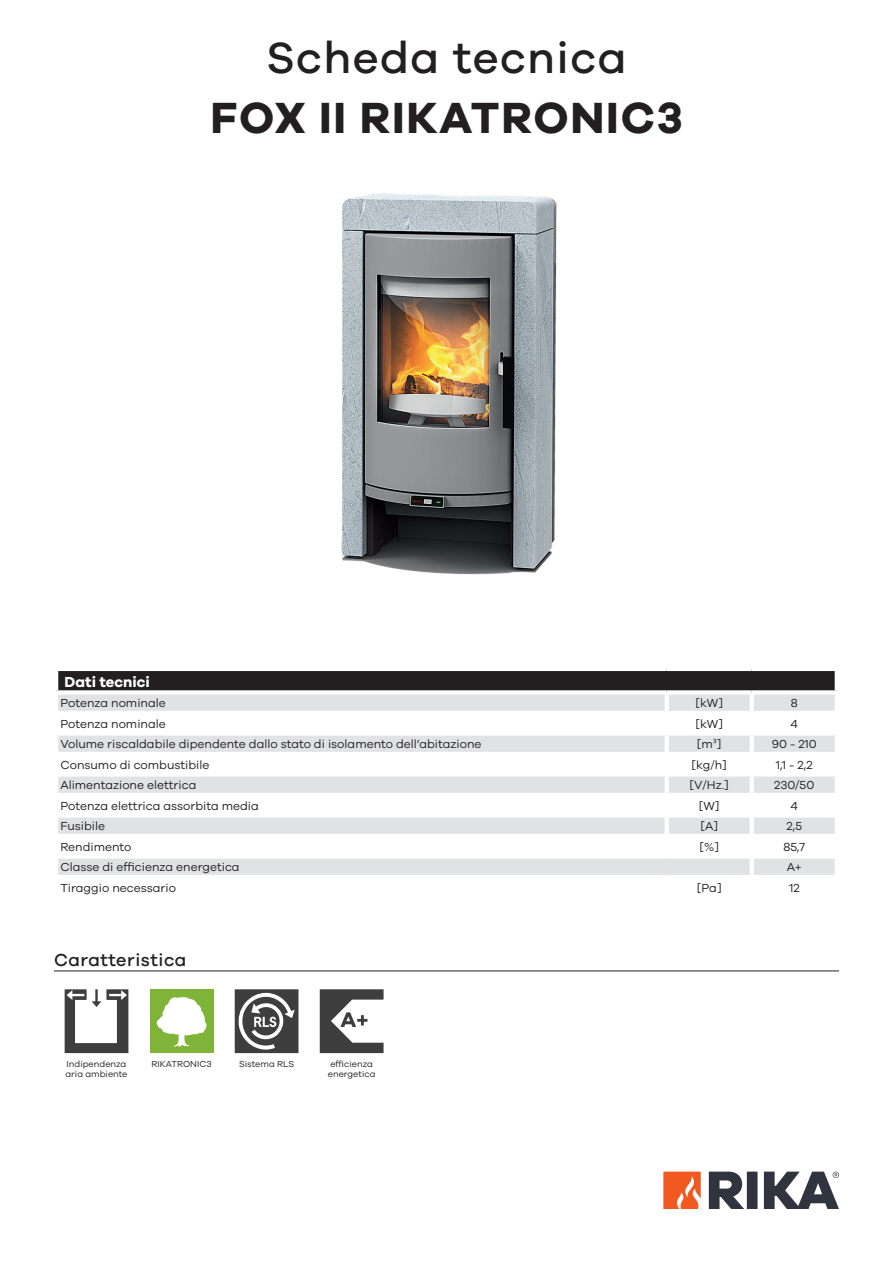
<style>
.page{position:relative;width:893px;height:1263px;background:#fff}
.page>*{position:absolute;margin:0;border:0;box-sizing:border-box;transform-origin:0 0}
.CH_-_CoverHeader{font:700 45px "Galano Grotesque";letter-spacing:.04em;color:#231f20}
.Datenblatt_Schriftzu{font:500 45px "Galano Grotesque";letter-spacing:.03em;color:#231f20}
.H2_-_SubHeader_Fixed{font:500 18px "Galano Grotesque";letter-spacing:.03em;color:#231f20}
.Standard_Header_left{font:700 15px "Galano Grotesque";color:#fff}
.Standard_BodyText{font:12px "Galano Grotesque";color:#231f20}
.Standard_BodyText-2{font:9px/10.8px "Galano Grotesque";color:#231f20}
.s1{font-family:"Minion Pro"}
</style>
<div class="page">
<svg style="left:663px;top:1171px;width:38px;height:38px"></svg>
<svg style="left:709px;top:1171px;width:130px;height:38px"></svg>
<hr style="left:54px;top:970px;width:785px;height:1px;background:#231f20">
<svg style="left:65px;top:989px;width:63px;height:64px"></svg>
<div style="left:150px;top:989px;width:63px;height:64px;background:#7fb438"></div>
<svg style="left:157px;top:997px;width:49px;height:50px"></svg>
<svg style="left:235px;top:989px;width:63px;height:64px"></svg>
<svg style="left:320px;top:989px;width:64px;height:64px"></svg>
<div style="left:56px;top:669px;width:781px;height:23px;background:#231f20"></div>
<div style="left:58px;top:694px;width:777px;height:17px;background:#e1e2e4"></div>
<svg style="left:58px;top:735px;width:777px;height:140px;fill:#e1e2e4"></svg>
<hr style="left:54px;top:667px;width:613px;height:4px;background:#fff">
<hr style="left:54px;top:671px;width:4px;height:19px;background:#fff">
<hr style="left:667px;top:667px;width:85px;height:4px;background:#fff">
<hr style="left:752px;top:667px;width:87px;height:4px;background:#fff">
<hr style="left:835px;top:671px;width:4px;height:19px;background:#fff">
<svg style="left:56px;top:690px;width:611px;height:3px;fill:#fff"></svg>
<svg style="left:667px;top:690px;width:85px;height:3px"></svg>
<hr style="left:665px;top:694px;width:4px;height:17px;background:#fff">
<svg style="left:752px;top:690px;width:85px;height:2px"></svg>
<hr style="left:750px;top:694px;width:4px;height:17px;background:#fff">
<hr style="left:665px;top:735px;width:4px;height:17px;background:#fff">
<hr style="left:750px;top:735px;width:4px;height:17px;background:#fff">
<hr style="left:54px;top:752px;width:613px;height:4px;background:#fff">
<hr style="left:667px;top:752px;width:85px;height:4px;background:#fff">
<hr style="left:665px;top:756px;width:4px;height:16px;background:#fff">
<hr style="left:752px;top:752px;width:87px;height:4px;background:#fff">
<hr style="left:750px;top:756px;width:4px;height:16px;background:#fff">
<hr style="left:54px;top:772px;width:613px;height:4px;background:#fff">
<hr style="left:667px;top:772px;width:85px;height:4px;background:#fff">
<hr style="left:665px;top:776px;width:4px;height:17px;background:#fff">
<hr style="left:752px;top:772px;width:87px;height:4px;background:#fff">
<hr style="left:750px;top:776px;width:4px;height:17px;background:#fff">
<hr style="left:54px;top:793px;width:613px;height:4px;background:#fff">
<hr style="left:667px;top:793px;width:85px;height:4px;background:#fff">
<hr style="left:665px;top:797px;width:4px;height:16px;background:#fff">
<hr style="left:752px;top:793px;width:87px;height:4px;background:#fff">
<hr style="left:750px;top:797px;width:4px;height:16px;background:#fff">
<hr style="left:54px;top:813px;width:613px;height:4px;background:#fff">
<hr style="left:667px;top:813px;width:85px;height:4px;background:#fff">
<hr style="left:665px;top:817px;width:4px;height:17px;background:#fff">
<hr style="left:752px;top:813px;width:87px;height:4px;background:#fff">
<hr style="left:750px;top:817px;width:4px;height:17px;background:#fff">
<hr style="left:54px;top:834px;width:613px;height:4px;background:#fff">
<hr style="left:667px;top:834px;width:85px;height:4px;background:#fff">
<hr style="left:665px;top:838px;width:4px;height:16px;background:#fff">
<hr style="left:752px;top:834px;width:87px;height:4px;background:#fff">
<hr style="left:750px;top:838px;width:4px;height:16px;background:#fff">
<hr style="left:54px;top:854px;width:613px;height:4px;background:#fff">
<hr style="left:667px;top:854px;width:85px;height:4px;background:#fff">
<hr style="left:752px;top:854px;width:87px;height:4px;background:#fff">
<hr style="left:750px;top:858px;width:4px;height:17px;background:#fff">
<img style="left:341px;top:193px;width:216px;height:382px">
<p class="Datenblatt_Schriftzu" style="left:266px;top:30px;width:362px">Scheda tecnica</p>
<p class="CH_-_CoverHeader" style="left:211px;top:90px;width:474px">FOX II RIKATRONIC3</p>
<p class="Standard_Header_left" style="left:65px;top:672px;width:87px">Dati tecnici</p>
<p class="Standard_BodyText" style="left:60px;top:696px;width:107px">Potenza nominale</p>
<p class="Standard_BodyText" style="left:695px;top:696px;width:29px">[kW]</p>
<p class="Standard_BodyText" style="left:791px;top:696px;width:8px">8</p>
<p class="Standard_BodyText" style="left:60px;top:716px;width:107px">Potenza nominale</p>
<p class="Standard_BodyText" style="left:695px;top:716px;width:29px">[kW]</p>
<p class="Standard_BodyText" style="left:791px;top:716px;width:9px">4</p>
<p class="Standard_BodyText" style="left:60px;top:737px;width:423px">Volume riscaldabile dipendente dallo stato di isolamento dell’abitazione</p>
<p class="Standard_BodyText" style="left:697px;top:737px;width:26px">[m<span class="s1">³</span>]</p>
<p class="Standard_BodyText" style="left:772px;top:737px;width:47px">90 - 210</p>
<p class="Standard_BodyText" style="left:60px;top:757px;width:151px">Consumo di combustibile</p>
<p class="Standard_BodyText" style="left:691px;top:757px;width:37px">[kg/h]</p>
<p class="Standard_BodyText" style="left:776px;top:757px;width:38px">1,1 - 2,2</p>
<p class="Standard_BodyText" style="left:60px;top:778px;width:138px">Alimentazione elettrica</p>
<p class="Standard_BodyText" style="left:689px;top:778px;width:41px">[V/Hz.]</p>
<p class="Standard_BodyText" style="left:774px;top:778px;width:42px">230/50</p>
<p class="Standard_BodyText" style="left:60px;top:798px;width:200px">Potenza elettrica assorbita media</p>
<p class="Standard_BodyText" style="left:699px;top:798px;width:22px">[W]</p>
<p class="Standard_BodyText" style="left:791px;top:798px;width:9px">4</p>
<p class="Standard_BodyText" style="left:60px;top:819px;width:46px">Fusibile</p>
<p class="Standard_BodyText" style="left:700px;top:819px;width:19px">[A]</p>
<p class="Standard_BodyText" style="left:786px;top:819px;width:17px">2,5</p>
<p class="Standard_BodyText" style="left:60px;top:839px;width:73px">Rendimento</p>
<p class="Standard_BodyText" style="left:699px;top:839px;width:21px">[%]</p>
<p class="Standard_BodyText" style="left:783px;top:839px;width:23px">85,7</p>
<p class="Standard_BodyText" style="left:60px;top:860px;width:181px">Classe di efficienza energetica</p>
<p class="Standard_BodyText" style="left:787px;top:860px;width:17px">A+</p>
<p class="Standard_BodyText" style="left:60px;top:880px;width:117px">Tiraggio necessario</p>
<p class="Standard_BodyText" style="left:697px;top:880px;width:26px">[Pa]</p>
<p class="Standard_BodyText" style="left:789px;top:880px;width:12px">12</p>
<p class="H2_-_SubHeader_Fixed" style="left:54px;top:949px;width:134px">Caratteristica</p>
<p class="Standard_BodyText-2" style="left:65px;top:1058px;width:64px">Indipendenza aria ambiente</p>
<p class="Standard_BodyText-2" style="left:151px;top:1058px;width:62px">RIKATRONIC3</p>
<p class="Standard_BodyText-2" style="left:239px;top:1058px;width:56px">Sistema RLS</p>
<p class="Standard_BodyText-2" style="left:328px;top:1058px;width:49px">efficienza energetica</p>
</div>
